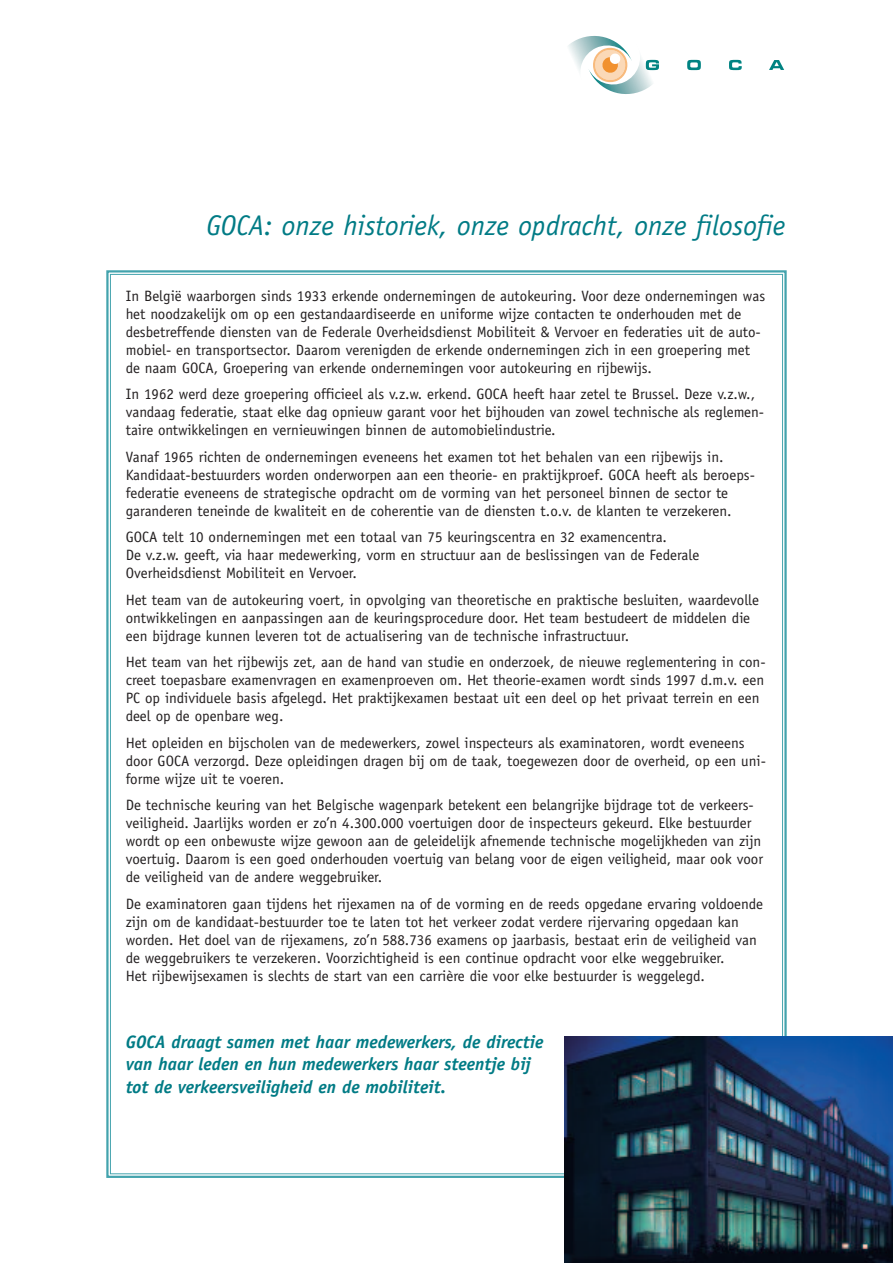
<style>
.page{position:relative;width:893px;height:1263px;background:#fff}
.page>*{position:absolute;margin:0;border:0;box-sizing:border-box;transform-origin:0 0}
.t1{font:italic 28.5px "Officina Sans";color:#007b85}
.t2{font:italic 700 18px/22.5px "Officina Sans";color:#007b85}
.t3{font:15px/18px "Officina Sans";color:#231f20}
</style>
<div class="page">
<img style="left:565px;top:1036px;width:328px;height:227px">
<svg style="left:568px;top:36px;width:91px;height:58px"></svg>
<svg style="left:687px;top:60px;width:14px;height:10px"></svg>
<svg style="left:729px;top:60px;width:13px;height:10px"></svg>
<svg style="left:769px;top:60px;width:15px;height:10px"></svg>
<h1 class="t1" style="left:207px;top:214px;width:580px">GOCA: onze historiek, onze opdracht, onze filosofie</h1>
<p class="t3" style="left:126px;top:288px;width:641px">In België waarborgen sinds 1933 erkende ondernemingen de autokeuring. Voor deze ondernemingen was het noodzakelijk om op een gestandaardiseerde en uniforme wijze contacten te onderhouden met de desbetreffende diensten van de Federale Overheidsdienst Mobiliteit &amp; Vervoer en federaties uit de auto&shy;mobiel- en transportsector. Daarom verenigden de erkende ondernemingen zich in een groepering met de naam GOCA, Groepering van erkende ondernemingen voor autokeuring en rijbewijs.</p>
<p class="t3" style="left:126px;top:386px;width:640px">In 1962 werd deze groepering officieel als v.z.w. erkend. GOCA heeft haar zetel te Brussel. Deze v.z.w., vandaag federatie, staat elke dag opnieuw garant voor het bijhouden van zowel technische als reglemen&shy;taire ontwikkelingen en vernieuwingen binnen de automobielindustrie.</p>
<p class="t3" style="left:126px;top:449px;width:631px">Vanaf 1965 richten de ondernemingen eveneens het examen tot het behalen van een rijbewijs in.<br>Kandidaat-bestuurders worden onderworpen aan een theorie- en praktijkproef. GOCA heeft als beroeps&shy;federatie eveneens de strategische opdracht om de vorming van het personeel binnen de sector te garanderen teneinde de kwaliteit en de coherentie van de diensten t.o.v. de klanten te verzekeren.</p>
<p class="t3" style="left:126px;top:529px;width:575px">GOCA telt 10 ondernemingen met een totaal van 75 keuringscentra en 32 examencentra.<br>De v.z.w. geeft, via haar medewerking, vorm en structuur aan de beslissingen van de Federale<br>Overheidsdienst Mobiliteit en Vervoer.</p>
<p class="t3" style="left:126px;top:592px;width:635px">Het team van de autokeuring voert, in opvolging van theoretische en praktische besluiten, waardevolle ontwikkelingen en aanpassingen aan de keuringsprocedure door. Het team bestudeert de middelen die een bijdrage kunnen leveren tot de actualisering van de technische infrastructuur.</p>
<p class="t3" style="left:126px;top:654px;width:641px">Het team van het rijbewijs zet, aan de hand van studie en onderzoek, de nieuwe reglementering in con&shy;creet toepasbare examenvragen en examenproeven om. Het theorie-examen wordt sinds 1997 d.m.v. een PC op individuele basis afgelegd. Het praktijkexamen bestaat uit een deel op het privaat terrein en een deel op de openbare weg.</p>
<p class="t3" style="left:126px;top:735px;width:642px">Het opleiden en bijscholen van de medewerkers, zowel inspecteurs als examinatoren, wordt eveneens door GOCA verzorgd. Deze opleidingen dragen bij om de taak, toegewezen door de overheid, op een uni&shy;forme wijze uit te voeren.</p>
<p class="t3" style="left:126px;top:797px;width:639px">De technische keuring van het Belgische wagenpark betekent een belangrijke bijdrage tot de verkeers&shy;veiligheid. Jaarlijks worden er zo’n 4.300.000 voertuigen door de inspecteurs gekeurd. Elke bestuurder wordt op een onbewuste wijze gewoon aan de geleidelijk afnemende technische mogelijkheden van zijn voertuig. Daarom is een goed onderhouden voertuig van belang voor de eigen veiligheid, maar ook voor de veiligheid van de andere weggebruiker.</p>
<p class="t3" style="left:126px;top:896px;width:639px">De examinatoren gaan tijdens het rijexamen na of de vorming en de reeds opgedane ervaring voldoende zijn om de kandidaat-bestuurder toe te laten tot het verkeer zodat verdere rijervaring opgedaan kan worden. Het doel van de rijexamens, zo’n 588.736 examens op jaarbasis, bestaat erin de veiligheid van de weggebruikers te verzekeren. Voorzichtigheid is een continue opdracht voor elke weggebruiker.<br>Het rijbewijsexamen is slechts de start van een carrière die voor elke bestuurder is weggelegd.</p>
<p class="t2" style="left:126px;top:1032px;width:419px">GOCA draagt samen met haar medewerkers, de directie van haar leden en hun medewerkers haar steentje bij tot de verkeersveiligheid en de mobiliteit.</p>
</div>
